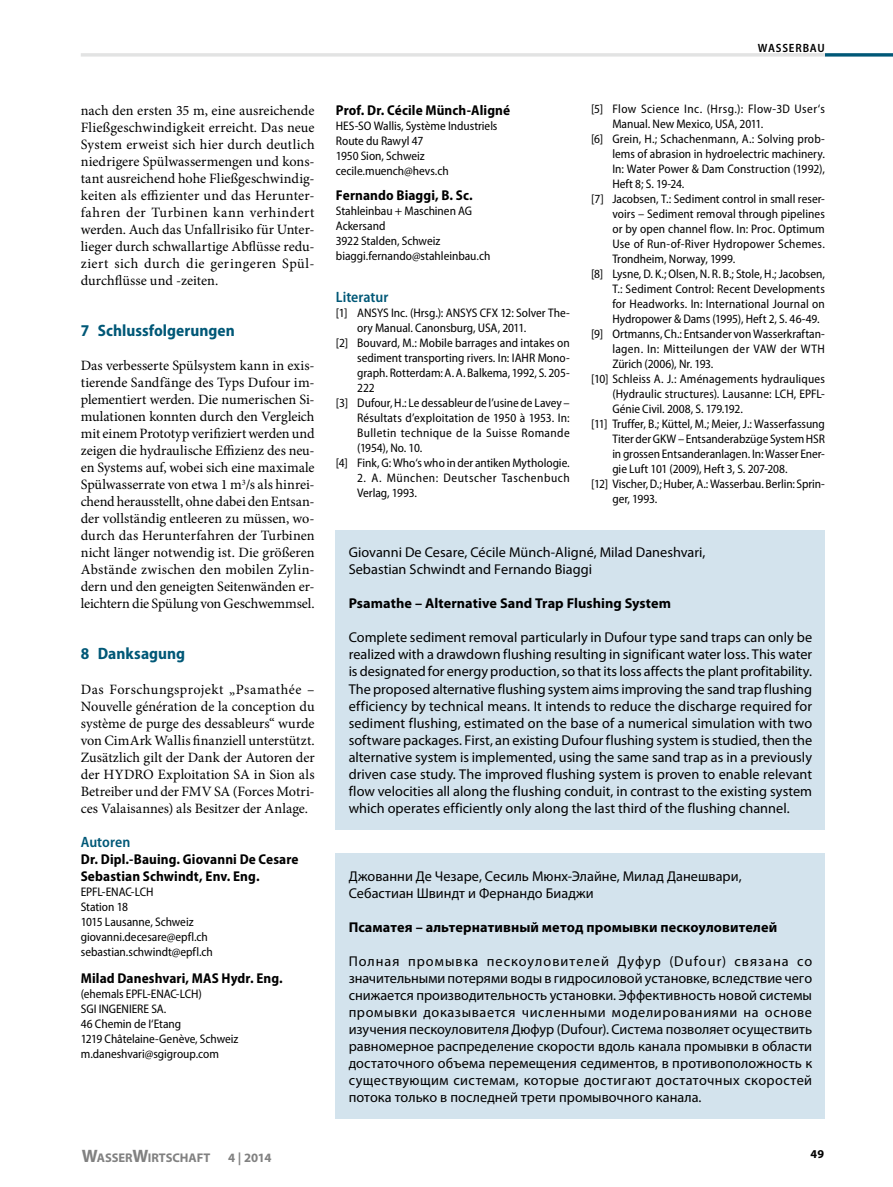
<style>
.page{position:relative;width:893px;height:1187px;background:#fff}
.page>*{position:absolute;margin:0;border:0;box-sizing:border-box;transform-origin:0 0}
.Zwischenüberschrift{font:700 semi-condensed 16.5px "Myriad Pro";letter-spacing:.005em;color:#005877}
.Zwischenüberschrift-2{font:600 semi-condensed 15px "Myriad Pro";letter-spacing:.005em;color:#005877}
.Grundtext{font:14.25px/17px "Minion Pro";letter-spacing:-.01em;color:#000;text-align:justify}
.Grundtext_Englisch{font:14.25px/17px "Myriad Pro";color:#000;text-align:justify}
.Grundtext_Russisch{font:14.25px/17px "Myriad Pro";letter-spacing:.005em;color:#000;text-align:justify}
.Grundtext_Einzug{font:14.25px/17px "Minion Pro";letter-spacing:.025em;color:#000;text-align:justify}
.Autor{font:700 semi-condensed 14.25px "Myriad Pro";letter-spacing:.01em;color:#000}
.Dachzeile_Englisch{font:14.25px/17px "Myriad Pro";color:#000}
.Dachzeile_Russisch{font:14.25px/17px "Myriad Pro";color:#000}
.Titel_Russisch{font:700 14.25px "Myriad Pro";letter-spacing:.01em;color:#000}
.Titel_Englisch{font:700 14.25px "Myriad Pro";letter-spacing:.005em;color:#000}
.t1{font:700 12.75px "Myriad Pro";color:#818181}
.t2{font:700 12.6px "Myriad Pro";letter-spacing:-.005em;color:#818181}
.Grundtext-2{font:semi-condensed 12.45px/15px "Myriad Pro";color:#000;text-align:justify}
.Autor_Zusatz{font:semi-condensed 12.45px "Myriad Pro";letter-spacing:-.005em;color:#000}
.Grundtext-3{font:semi-condensed 12.45px/15px "Myriad Pro";letter-spacing:.02em;color:#000}
.Grundtext-4{font:semi-condensed 12.45px/15px "Myriad Pro";letter-spacing:.04em;color:#000}
.t3{font:600 semi-condensed 12px "Myriad Pro";letter-spacing:.065em;color:#000}
.t4{font:700 12px "Myriad Pro";color:#000}
.s1{font-size:18px}
</style>
<div class="page">
<div style="left:336px;top:530px;width:489px;height:299px;background:#d3e3ed"></div>
<div style="left:336px;top:853px;width:489px;height:265px;background:#d3e3ed"></div>
<svg style="left:825px;top:53px;width:68px;height:4px"></svg>
<hr style="left:81px;top:53px;width:744px;height:4px;background:#e2e3e3">
<p class="Grundtext_Einzug" style="left:81px;top:102px;width:235px">nach den ersten 35 m, eine ausreichende Fließgeschwindigkeit erreicht. Das neue System erweist sich hier durch deutlich niedrigere Spülwassermengen und kons&shy;tant ausreichend hohe Fließgeschwindig&shy;keiten als effizienter und das Herunter&shy;fahren der Turbinen kann verhindert werden. Auch das Unfallrisiko für Unter&shy;lieger durch schwallartige Abflüsse redu&shy;ziert sich durch die geringeren Spül&shy;durchflüsse und -zeiten.</p>
<p class="Zwischenüberschrift" style="left:81px;top:321px;width:156px">7 Schlussfolgerungen</p>
<p class="Grundtext" style="left:81px;top:357px;width:235px">Das verbesserte Spülsystem kann in exis&shy;tierende Sandfänge des Typs Dufour im&shy;plementiert werden. Die numerischen Si&shy;mulationen konnten durch den Vergleich mit einem Prototyp verifiziert werden und zeigen die hydraulische Effizienz des neu&shy;en Systems auf, wobei sich eine maximale Spülwasserrate von etwa 1 m<sup>3</sup>/s als hinrei&shy;chend herausstellt, ohne dabei den Entsan&shy;der vollständig entleeren zu müssen, wo&shy;durch das Herunterfahren der Turbinen nicht länger notwendig ist. Die größeren Abstände zwischen den mobilen Zylin&shy;dern und den geneigten Seitenwänden er&shy;leichtern die Spülung von Geschwemmsel.</p>
<p class="Zwischenüberschrift" style="left:81px;top:644px;width:106px">8 Danksagung</p>
<p class="Grundtext" style="left:81px;top:680px;width:235px">Das Forschungsprojekt „Psamathée – Nouvelle génération de la conception du système de purge des dessableurs“ wurde von CimArk Wallis finanziell unterstützt.<br>Zusätzlich gilt der Dank der Autoren der der HYDRO Exploitation SA in Sion als Betreiber und der FMV SA (Forces Motri&shy;ces Valaisannes) als Besitzer der Anlage.</p>
<p class="Zwischenüberschrift-2" style="left:81px;top:833px;width:51px">Autoren</p>
<p class="Autor" style="left:81px;top:850px;width:219px">Dr. Dipl.-Bauing. Giovanni De Cesare</p>
<p class="Autor" style="left:81px;top:867px;width:180px">Sebastian Schwindt, Env. Eng.</p>
<p class="Autor_Zusatz" style="left:81px;top:884px;width:74px">EPFL-ENAC-LCH</p>
<p class="Autor_Zusatz" style="left:81px;top:899px;width:49px">Station 18</p>
<p class="Autor_Zusatz" style="left:81px;top:914px;width:114px">1015 Lausanne, Schweiz</p>
<p class="Autor_Zusatz" style="left:81px;top:929px;width:129px">giovanni.decesare@epfl.ch</p>
<p class="Autor_Zusatz" style="left:81px;top:944px;width:134px">sebastian.schwindt@epfl.ch</p>
<p class="Autor" style="left:81px;top:969px;width:204px">Milad Daneshvari, MAS Hydr. Eng.</p>
<p class="Autor_Zusatz" style="left:81px;top:986px;width:123px">(ehemals EPFL-ENAC-LCH)</p>
<p class="Autor_Zusatz" style="left:81px;top:1001px;width:87px">SGI INGENIERE SA.</p>
<p class="Autor_Zusatz" style="left:81px;top:1016px;width:102px">46 Chemin de I‘Etang</p>
<p class="Autor_Zusatz" style="left:81px;top:1031px;width:159px">1219 Châtelaine-Genève, Schweiz</p>
<p class="Autor_Zusatz" style="left:81px;top:1046px;width:140px">m.daneshvari@sgigroup.com</p>
<p class="Autor" style="left:336px;top:102px;width:176px">Prof. Dr. Cécile Münch-Aligné</p>
<p class="Autor_Zusatz" style="left:336px;top:119px;width:163px">HES-SO Wallis, Système Industriels</p>
<p class="Autor_Zusatz" style="left:336px;top:134px;width:89px">Route du Rawyl 47</p>
<p class="Autor_Zusatz" style="left:336px;top:149px;width:90px">1950 Sion, Schweiz</p>
<p class="Autor_Zusatz" style="left:336px;top:164px;width:114px">cecile.muench@hevs.ch</p>
<p class="Autor" style="left:336px;top:187px;width:138px">Fernando Biaggi, B. Sc.</p>
<p class="Autor_Zusatz" style="left:336px;top:204px;width:138px">Stahleinbau + Maschinen AG</p>
<p class="Autor_Zusatz" style="left:336px;top:219px;width:51px">Ackersand</p>
<p class="Autor_Zusatz" style="left:336px;top:234px;width:106px">3922 Stalden, Schweiz</p>
<p class="Autor_Zusatz" style="left:336px;top:249px;width:156px">biaggi.fernando@stahleinbau.ch</p>
<p class="Zwischenüberschrift-2" style="left:336px;top:289px;width:54px">Literatur</p>
<p class="Grundtext-2" style="left:357px;top:306px;width:214px;text-indent:-21px">[1] ANSYS Inc. (Hrsg.): ANSYS CFX 12: Solver The&shy;ory Manual. Canonsburg, USA, 2011.</p>
<p class="Grundtext-2" style="left:357px;top:336px;width:214px;text-indent:-21px">[2] Bouvard, M.: Mobile barrages and intakes on sediment transporting rivers. In: IAHR Mono&shy;graph. Rotterdam: A. A. Balkema, 1992, S. 205- 222</p>
<p class="Grundtext-2" style="left:357px;top:396px;width:214px;text-indent:-21px">[3] Dufour, H.: Le dessableur de l’usine de Lavey – Résultats d’exploitation de 1950 à 1953. In:<br>Bulletin technique de la Suisse Romande (1954), No. 10.</p>
<p class="Grundtext-2" style="left:336px;top:456px;width:235px">[4] Fink, G: Who‘s who in der antiken Mythologie.</p>
<p class="Grundtext-4" style="left:357px;top:471px;width:214px">2. A. München: Deutscher Taschenbuch<br>Verlag, 1993.</p>
<p class="t3" style="left:758px;top:41px;width:68px">WASSERBAU</p>
<p class="Grundtext-3" style="left:612px;top:101px;width:214px;text-indent:-21px">[5] Flow Science Inc. (Hrsg.): Flow-3D User‘s<br>Manual. New Mexico, USA, 2011.</p>
<p class="Grundtext-2" style="left:612px;top:131px;width:214px;text-indent:-21px">[6] Grein, H.; Schachenmann, A.: Solving prob&shy;lems of abrasion in hydroelectric machinery.<br>In: Water Power &amp; Dam Construction (1992), Heft 8; S. 19-24.</p>
<p class="Grundtext-2" style="left:612px;top:191px;width:214px;text-indent:-21px">[7] Jacobsen, T.: Sediment control in small reser&shy;voirs – Sediment removal through pipelines or by open channel flow. In: Proc. Optimum Use of Run-of-River Hydropower Schemes.<br>Trondheim, Norway, 1999.</p>
<p class="Grundtext-2" style="left:612px;top:266px;width:214px;text-indent:-21px">[8] Lysne, D. K.; Olsen, N. R. B.; Stole, H.; Jacobsen, T.: Sediment Control: Recent Developments for Headworks. In: International Journal on Hydropower &amp; Dams (1995), Heft 2, S. 46-49.</p>
<p class="Grundtext-2" style="left:612px;top:326px;width:214px;text-indent:-21px">[9] Ortmanns, Ch.: Entsander von Wasserkraftan&shy;lagen. In: Mitteilungen der VAW der WTH Zürich (2006), Nr. 193.</p>
<p class="Grundtext-2" style="left:612px;top:371px;width:214px;text-indent:-21px">[10] Schleiss A. J.: Aménagements hydrauliques (Hydraulic structures). Lausanne: LCH, EPFL-Génie Civil. 2008, S. 179.192.</p>
<p class="Grundtext-2" style="left:612px;top:416px;width:214px;text-indent:-21px">[11] Truffer, B.; Küttel, M.; Meier, J.: Wasserfassung Titer der GKW – Entsanderabzüge System HSR in grossen Entsanderanlagen. In: Wasser Ener&shy;gie Luft 101 (2009), Heft 3, S. 207-208.</p>
<p class="Grundtext-2" style="left:612px;top:476px;width:214px;text-indent:-21px">[12] Vischer, D.; Huber, A.: Wasserbau. Berlin: Sprin&shy;ger, 1993.</p>
<p class="Dachzeile_Englisch" style="left:349px;top:544px;width:358px">Giovanni De Cesare, Cécile Münch-Aligné, Milad Daneshvari,<br>Sebastian Schwindt and Fernando Biaggi</p>
<p class="Titel_Englisch" style="left:349px;top:594px;width:324px">Psamathe – Alternative Sand Trap Flushing System</p>
<p class="Grundtext_Englisch" style="left:349px;top:629px;width:465px">Complete sediment removal particularly in Dufour type sand traps can only be realized with a drawdown flushing resulting in significant water loss. This water is designated for energy production, so that its loss affects the plant profitability.<br>The proposed alternative flushing system aims improving the sand trap flushing efficiency by technical means. It intends to reduce the discharge required for sediment flushing, estimated on the base of a numerical simulation with two software packages. First, an existing Dufour flushing system is studied, then the alternative system is implemented, using the same sand trap as in a previously driven case study. The improved flushing system is proven to enable relevant flow velocities all along the flushing conduit, in contrast to the existing system which operates efficiently only along the last third of the flushing channel.</p>
<p class="Dachzeile_Russisch" style="left:349px;top:867px;width:394px">Джованни Де Чезаре, Сесиль Мюнх-Элайне, Милад Данешвари,<br>Себастиан Швиндт и Фернандо Биаджи</p>
<p class="Titel_Russisch" style="left:349px;top:917px;width:430px">Псаматея – альтернативный метод промывки пескоуловителей</p>
<p class="Grundtext_Russisch" style="left:349px;top:952px;width:465px">Полная промывка пескоуловителей Дуфур (Dufour) связана со значительными потерями воды в гидросиловой установке, вследствие чего снижается производительность установки. Эффективность новой системы промывки доказывается численными моделированиями на основе изучения пескоуловителя Дюфур (Dufour). Система позволяет осуществить равномерное распределение скорости вдоль канала промывки в области достаточного объема перемещения седиментов, в противоположность к существующим системам, которые достигают достаточных скоростей потока только в последней трети промывочного канала.</p>
<p class="t2" style="left:82px;top:1149px;width:130px"><span class="s1">W</span>ASSER<span class="s1">W</span>IRTSCHAFT</p>
<p class="t1" style="left:228px;top:1149px;width:45px">4 | 2014</p>
<p class="t4" style="left:811px;top:1145px;width:15px">49</p>
</div>
